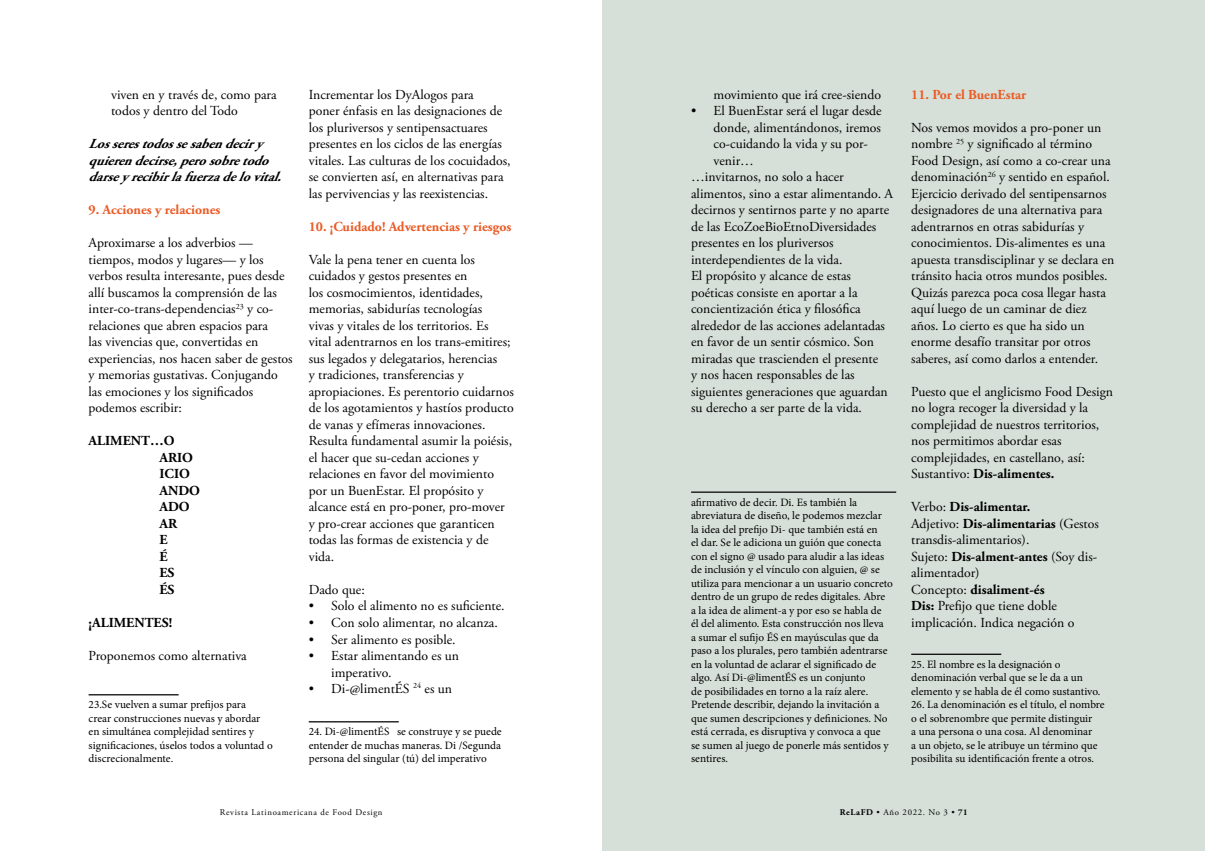
<style>
.page{position:relative;width:1205px;height:851px;background:#fff}
.page>*{position:absolute;margin:0;border:0;box-sizing:border-box;transform-origin:0 0}
.t1{font:13.75px/16.5px "Adobe Garamond Pro";color:#000}
.t2{font:italic 700 13.75px/16.5px "Adobe Garamond Pro";color:#000}
.t3{font:700 13.75px "Adobe Garamond Pro";color:#eb5b25}
.t4{font:700 13.75px/16.5px "Adobe Garamond Pro";color:#000}
.t5{font:11.25px/13.5px "Minion Pro";color:#000}
.t6{font:8.75px "Adobe Garamond Pro";letter-spacing:.075em;color:#000}
.s1{font-weight:700}
</style>
<div class="page">
<hr style="left:89px;top:694px;width:90px;height:1px;background:#000">
<hr style="left:309px;top:721px;width:90px;height:1px;background:#000">
<div style="left:602px;top:0;width:603px;height:850px;background:#d7e0d8"></div>
<hr style="left:691px;top:491px;width:205px;height:1px;background:#000">
<hr style="left:911px;top:653px;width:90px;height:1px;background:#000">
<p class="t1" style="left:111px;top:86px;width:167px">viven en y través de, como para todos y dentro del Todo</p>
<p class="t2" style="left:89px;top:136px;width:201px">Losserestodossesabendeciry quierendecirse,perosobretodo darseyrecibirlafuerzadelovital.</p>
<p class="t3" style="left:89px;top:202px;width:133px">9. Acciones y relaciones</p>
<p class="t1" style="left:89px;top:235px;width:206px">Aproximarse a los adverbios — tiempos, modos y lugares— y los verbos resulta interesante, pues desde allí buscamos la comprensión de las inter-co-trans-dependencias<sup>23</sup> y co&shy;relaciones que abren espacios para<br>las vivencias que, convertidas en experiencias, nos hacen saber de gestos y memorias gustativas. Conjugando las emociones y los significados podemos escribir:</p>
<p class="t4" style="left:159px;top:433px;width:42px;text-indent:-71px">ALIMENT…O<br>ARIO<br>ICIO<br>ANDO<br>ADO<br>AR<br>E<br>É<br>ES<br>ÉS</p>
<p class="t4" style="left:89px;top:614px;width:85px">¡ALIMENTES!</p>
<p class="t1" style="left:89px;top:647px;width:160px">Proponemos como alternativa</p>
<p class="t5" style="left:89px;top:698px;width:186px">23.Se vuelven a sumar prefijos para<br>crear construcciones nuevas y abordar en simultánea complejidad sentires y significaciones, úselos todos a voluntad o discrecionalmente.</p>
<p class="t1" style="left:309px;top:86px;width:203px">Incrementar los DyAlogos para<br>poner énfasis en las designaciones de los pluriversos y sentipensactuares presentes en los ciclos de las energías vitales. Las culturas de los cocuidados, se convierten así, en alternativas para las pervivencias y las reexistencias.</p>
<p class="t3" style="left:309px;top:218px;width:204px">10. ¡Cuidado! Advertencias y riesgos</p>
<p class="t1" style="left:309px;top:251px;width:207px">Vale la pena tener en cuenta los cuidados y gestos presentes en<br>los cosmocimientos, identidades, memorias, sabidurías tecnologías<br>vivas y vitales de los territorios. Es vital adentrarnos en los trans-emitires; sus legados y delegatarios, herencias<br>y tradiciones, transferencias y apropiaciones. Es perentorio cuidarnos de los agotamientos y hastíos producto de vanas y efímeras innovaciones.<br>Resulta fundamental asumir la poiésis, el hacer que su-cedan acciones y relaciones en favor del movimiento por un BuenEstar. El propósito y alcance está en pro-poner, pro-mover y pro-crear acciones que garanticen todas las formas de existencia y de vida.</p>
<p class="t1" style="left:309px;top:581px;width:58px">Dado que:</p>
<p class="t1" style="left:309px;top:598px;width:197px">• Solo el alimento no es suficiente.</p>
<p class="t1" style="left:309px;top:614px;width:191px">• Con solo alimentar, no alcanza.</p>
<p class="t1" style="left:309px;top:631px;width:148px">• Ser alimento es posible.</p>
<p class="t1" style="left:331px;top:647px;width:129px;text-indent:-22px">• Estar alimentando es un imperativo.</p>
<p class="t1" style="left:309px;top:680px;width:145px">• Di-@limentÉS <sup>24</sup> es un</p>
<p class="t5" style="left:309px;top:725px;width:194px;text-align:justify">24. Di-@limentÉS se construye y se puede entender de muchas maneras. Di /Segunda persona del singular (tú) del imperativo</p>
<p class="t1" style="left:713px;top:86px;width:169px">movimiento que irá cree-siendo</p>
<p class="t1" style="left:691px;top:103px;width:192px">• El BuenEstar será el lugar desde</p>
<p class="t1" style="left:713px;top:119px;width:169px">donde, alimentándonos, iremos</p>
<p class="t1" style="left:713px;top:136px;width:156px">co-cuidando la vida y su por-</p>
<p class="t1" style="left:713px;top:152px;width:42px">venir…</p>
<p class="t1" style="left:691px;top:169px;width:154px">…invitarnos, no solo a hacer</p>
<p class="t1" style="left:691px;top:185px;width:204px">alimentos, sino a estar alimentando. A</p>
<p class="t1" style="left:691px;top:202px;width:200px">decirnos y sentirnos parte y no aparte</p>
<p class="t1" style="left:691px;top:218px;width:187px">de las EcoZoeBioEtnoDiversidades</p>
<p class="t1" style="left:691px;top:235px;width:144px">presentes en los pluriversos</p>
<p class="t1" style="left:691px;top:251px;width:153px">interdependientes de la vida.</p>
<p class="t1" style="left:691px;top:268px;width:161px">El propósito y alcance de estas</p>
<p class="t1" style="left:691px;top:284px;width:168px">poéticas consiste en aportar a la</p>
<p class="t1" style="left:691px;top:301px;width:171px">concientización ética y filosófica</p>
<p class="t1" style="left:691px;top:317px;width:195px">alrededor de las acciones adelantadas</p>
<p class="t1" style="left:691px;top:334px;width:184px">en favor de un sentir cósmico. Son</p>
<p class="t1" style="left:691px;top:350px;width:189px">miradas que trascienden el presente</p>
<p class="t1" style="left:691px;top:367px;width:165px">y nos hacen responsables de las</p>
<p class="t1" style="left:691px;top:383px;width:198px">siguientes generaciones que aguardan</p>
<p class="t1" style="left:691px;top:400px;width:172px">su derecho a ser parte de la vida.</p>
<p class="t5" style="left:691px;top:495px;width:203px">afirmativo de decir. Di. Es también la abreviatura de diseño, le podemos mezclar<br>la idea del prefijo Di- que también está en<br>el dar. Se le adiciona un guión que conecta con el signo @ usado para aludir a las ideas de inclusión y el vínculo con alguien, @ se utiliza para mencionar a un usuario concreto dentro de un grupo de redes digitales. Abre a la idea de aliment-a y por eso se habla de<br>él del alimento. Esta construcción nos lleva<br>a sumar el sufijo ÉS en mayúsculas que da paso a los plurales, pero también adentrarse en la voluntad de aclarar el significado de algo. Así Di-@limentÉS es un conjunto<br>de posibilidades en torno a la raíz alere.<br>Pretende describir, dejando la invitación a que sumen descripciones y definiciones. No está cerrada, es disruptiva y convoca a que<br>se sumen al juego de ponerle más sentidos y sentires.</p>
<p class="t3" style="left:911px;top:86px;width:117px">11. Por el BuenEstar</p>
<p class="t1" style="left:911px;top:119px;width:205px">Nos vemos movidos a pro-poner un nombre <sup>25</sup> y significado al término Food Design, así como a co-crear una denominación<sup>26</sup> y sentido en español.<br>Ejercicio derivado del sentipensarnos designadores de una alternativa para adentrarnos en otras sabidurías y conocimientos. Dis-alimentes es una apuesta transdisciplinar y se declara en tránsito hacia otros mundos posibles.<br>Quizás parezca poca cosa llegar hasta aquí luego de un caminar de diez años. Lo cierto es que ha sido un enorme desafío transitar por otros saberes, así como darlos a entender.</p>
<p class="t1" style="left:911px;top:383px;width:203px">Puesto que el anglicismo Food Design no logra recoger la diversidad y la complejidad de nuestros territorios, nos permitimos abordar esas complejidades, en castellano, así:<br>Sustantivo: <span class="s1">Dis-alimentes.</span></p>
<p class="t1" style="left:911px;top:499px;width:189px">Verbo: <span class="s1">Dis-alimentar.<br></span>Adjetivo: <span class="s1">Dis-alimentarias</span> (Gestos transdis-alimentarios).<br>Sujeto: <span class="s1">Dis-alment-antes</span> (Soy dis&shy;alimentador)<br>Concepto: <span class="s1">disaliment-és<br>Dis:</span> Prefijo que tiene doble implicación. Indica negación o</p>
<p class="t5" style="left:911px;top:657px;width:191px">25. El nombre es la designación o denominación verbal que se le da a un elemento y se habla de él como sustantivo.</p>
<p class="t5" style="left:911px;top:698px;width:195px">26. La denominación es el título, el nombre o el sobrenombre que permite distinguir<br>a una persona o una cosa. Al denominar<br>a un objeto, se le atribuye un término que posibilita su identificación frente a otros.</p>
<p class="t6" style="left:220px;top:807px;width:164px">Revista Latinoamericana de Food Design</p>
<p class="t6" style="left:840px;top:807px;width:130px"><span class="s1">ReLaFD</span> • Año 2022. No 3 • <span class="s1">71</span></p>
</div>
